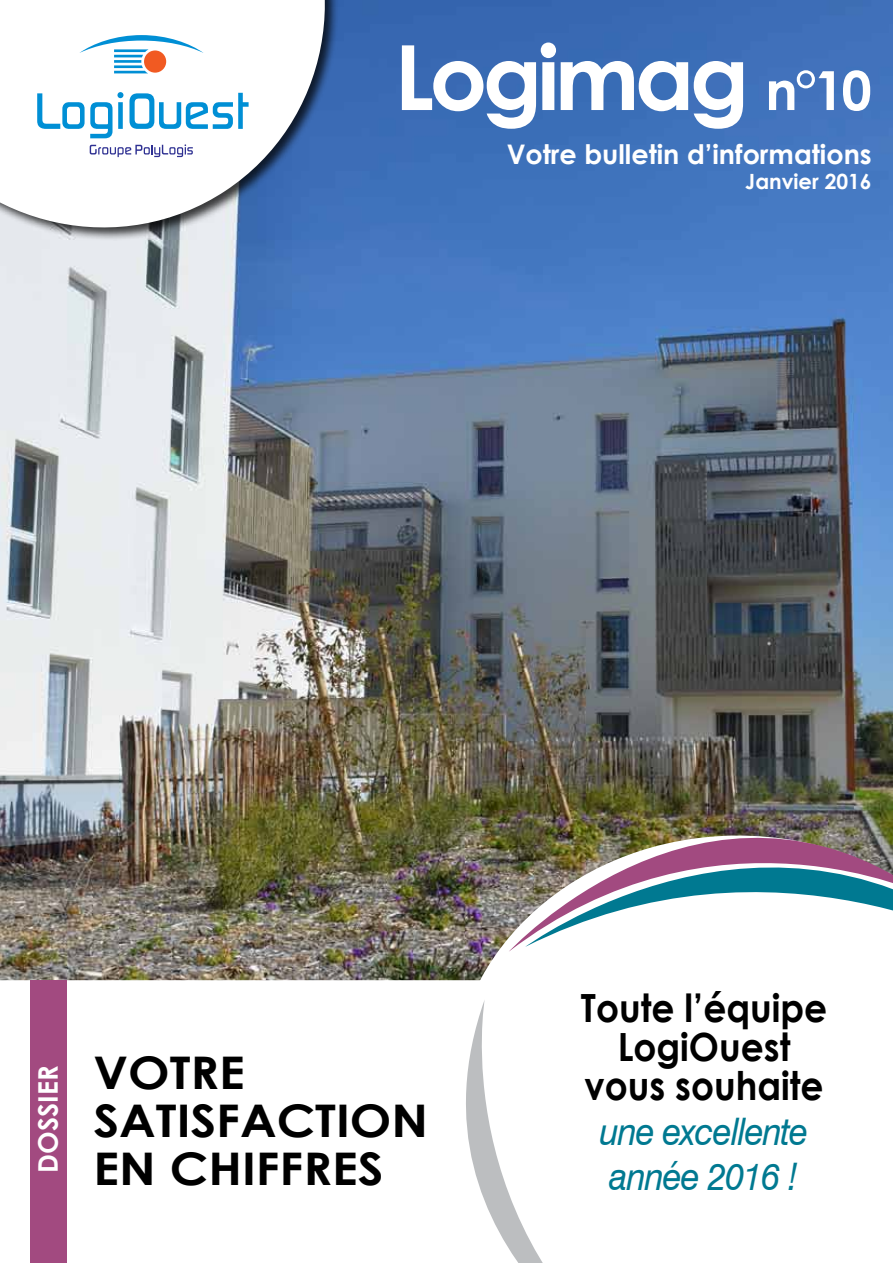
<style>
.page{position:relative;width:893px;height:1263px;background:#fff}
.page>*{position:absolute;margin:0;border:0;box-sizing:border-box;transform-origin:0 0}
.t1{font:700 90px "Century Gothic";letter-spacing:-.05em;color:#fff}
.t2{font:700 45px/48px "Century Gothic";color:#000;scale:1.1 1}
.t3{font:700 39.6px "Century Gothic";color:#000;scale:.91 1}
.t4{font:700 38.85px/39px "Century Gothic";color:#000;text-align:center;scale:.93 1}
.t5{font:italic 37.95px/45px "Swiss 721 BT";letter-spacing:-.03em;color:#007991;scale:.91 1}
.t6{font:700 27px "Century Gothic";color:#fff}
.t7{font:700 21px "Century Gothic";color:#fff}
.s1{font-size:54px}
</style>
<div class="page">
<img style="left:0;top:0;width:893px;height:980px">
<svg style="left:0;top:0;width:356px;height:259px"></svg>
<svg style="left:37px;top:92px;width:86px;height:46px"></svg>
<svg style="left:129px;top:93px;width:120px;height:36px"></svg>
<svg style="left:90px;top:144px;width:103px;height:13px"></svg>
<svg style="left:79px;top:35px;width:125px;height:38px"></svg>
<div style="left:144px;top:50px;width:22px;height:23px;background:#f15a22;border-radius:50%"></div>
<div style="left:30px;top:980px;width:37px;height:283px;background:#a24a80"></div>
<img style="left:453px;top:835px;width:440px;height:146px">
<div style="left:578px;top:962px;width:252px;height:280px;background:#fff"></div>
<img style="left:509px;top:739px;width:384px;height:213px">
<svg style="left:466px;top:1000px;width:77px;height:263px"></svg>
<h1 class="t1" style="left:394px;top:9px;width:479px">Logimag <span class="s1">n°10</span></h1>
<p class="t6" style="left:507px;top:134px;width:367px">Votre bulletin d’informations</p>
<p class="t7" style="left:745px;top:166px;width:128px">Janvier 2016</p>
<p class="t6" style="left:27px;top:1172px;width:108px;rotate:-90deg">DOSSIER</p>
<h2 class="t2" style="left:94px;top:1046px;width:306px">VOTRE<br>SATISFACTION<br>EN CHIFFRES</h2>
<h3 class="t4" style="left:581px;top:986px;width:266px">Toute l’équipe<br>LogiOuest</h3>
<h3 class="t3" style="left:584px;top:1055px;width:264px">vous souhaite</h3>
<h3 class="t5" style="left:600px;top:1108px;width:230px">une excellente année 2016 !</h3>
</div>
